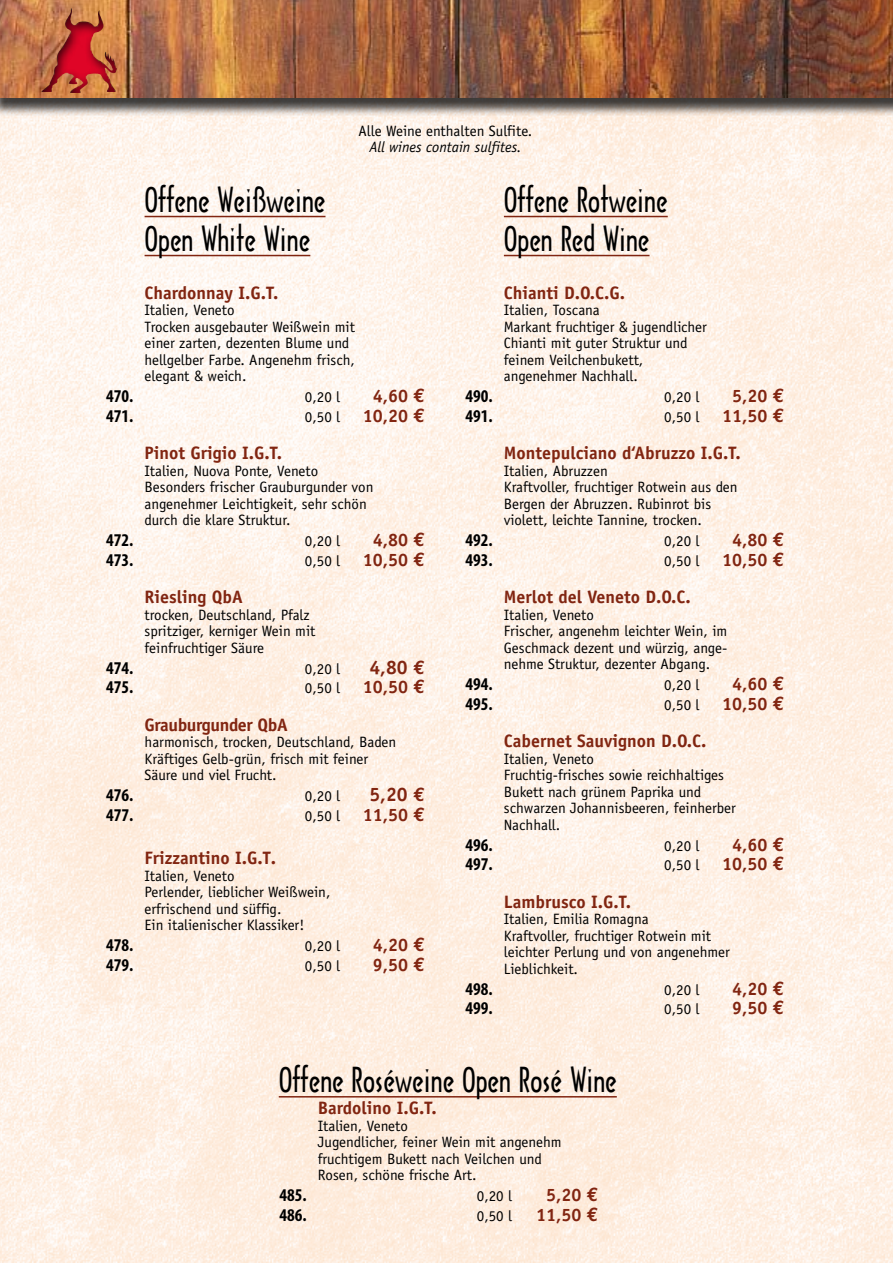
<style>
.page{position:relative;width:893px;height:1263px;background:#fff}
.page>*{position:absolute;margin:0;border:0;box-sizing:border-box;transform-origin:0 0}
.t1{font:33px/39px "Arquitectura";color:#000}
.t2{font:700 19.5px "Officina Sans";color:#812511}
.t3{font:700 18px/37.5px "Officina Sans";color:#812511}
.t4{font:700 condensed 18px "Myriad Pro";color:#000}
.t5{font:700 18px "Officina Sans";letter-spacing:-.02em;color:#812511}
.t6{font:15px/16.5px "Officina Sans";color:#000}
.t7{font:italic 15px "Officina Sans";color:#000}
.s1{font-family:"Euro Mono";font-size:19.5px}
.s2{font-family:"Euro Mono"}
</style>
<div class="page">
<img style="left:0;top:117px;width:893px;height:1146px">
<div style="left:0;top:0;width:893px;height:117px;background:#000;opacity:.75"></div>
<img style="left:0;top:0;width:893px;height:98px">
<div style="left:25px;top:0;width:112px;height:95px;background:#000;opacity:.75"></div>
<hr style="left:504px;top:216px;width:164px;height:1px;background:#812511">
<hr style="left:504px;top:255px;width:145px;height:1px;background:#812511">
<hr style="left:145px;top:216px;width:180px;height:1px;background:#812511">
<hr style="left:145px;top:255px;width:165px;height:1px;background:#812511">
<hr style="left:279px;top:1096px;width:338px;height:1px;background:#812511">
<p class="t6" style="left:359px;top:122px;width:175px">Alle Weine enthalten Sulfite.</p>
<p class="t7" style="left:369px;top:138px;width:154px">All wines contain sulfites.</p>
<h1 class="t1" style="left:145px;top:180px;width:182px">Offene Weißweine<br>Open White Wine</h1>
<p class="t3" style="left:145px;top:273px;width:135px">Chardonnay I.G.T.</p>
<p class="t6" style="left:145px;top:302px;width:212px">Italien, Veneto<br>Trocken ausgebauter Weißwein mit einer zarten, dezenten Blume und hellgelber Farbe. Angenehm frisch, elegant &amp; weich.</p>
<p class="t4" style="left:106px;top:386px;width:29px">470.</p>
<p class="t6" style="left:305px;top:389px;width:37px">0,20 l</p>
<p class="t3" style="left:373px;top:377px;width:54px">4,60 <span class="s1">E</span></p>
<p class="t4" style="left:106px;top:406px;width:29px">471.</p>
<p class="t6" style="left:305px;top:408px;width:37px">0,50 l</p>
<p class="t3" style="left:363px;top:396px;width:64px">10,20 <span class="s1">E</span></p>
<p class="t3" style="left:145px;top:434px;width:139px">Pinot Grigio I.G.T.</p>
<p class="t6" style="left:145px;top:462px;width:230px">Italien, Nuova Ponte, Veneto Besonders frischer Grauburgunder von angenehmer Leichtigkeit, sehr schön durch die klare Struktur.</p>
<p class="t4" style="left:106px;top:530px;width:29px">472.</p>
<p class="t6" style="left:305px;top:533px;width:37px">0,20 l</p>
<p class="t3" style="left:373px;top:521px;width:54px">4,80 <span class="s1">E</span></p>
<p class="t4" style="left:106px;top:550px;width:29px">473.</p>
<p class="t6" style="left:305px;top:552px;width:37px">0,50 l</p>
<p class="t3" style="left:363px;top:540px;width:64px">10,50 <span class="s1">E</span></p>
<p class="t3" style="left:145px;top:578px;width:100px">Riesling QbA</p>
<p class="t6" style="left:145px;top:606px;width:172px">trocken, Deutschland, Pfalz spritziger, kerniger Wein mit feinfruchtiger Säure</p>
<p class="t4" style="left:106px;top:658px;width:29px">474.</p>
<p class="t6" style="left:305px;top:660px;width:37px">0,20 l</p>
<h2 class="t2" style="left:369px;top:655px;width:57px">4,80 <span class="s2">E</span></h2>
<p class="t4" style="left:106px;top:677px;width:29px">475.</p>
<p class="t6" style="left:305px;top:680px;width:37px">0,50 l</p>
<p class="t3" style="left:363px;top:668px;width:64px">10,50 <span class="s1">E</span></p>
<p class="t5" style="left:145px;top:713px;width:145px">Grauburgunder QbA</p>
<p class="t6" style="left:145px;top:734px;width:253px">harmonisch, trocken, Deutschland, Baden<br>Kräftiges Gelb-grün, frisch mit feiner<br>Säure und viel Frucht.</p>
<p class="t4" style="left:106px;top:785px;width:29px">476.</p>
<p class="t6" style="left:305px;top:788px;width:37px">0,20 l</p>
<h2 class="t2" style="left:369px;top:782px;width:57px">5,20 <span class="s2">E</span></h2>
<p class="t4" style="left:106px;top:805px;width:29px">477.</p>
<p class="t6" style="left:305px;top:807px;width:37px">0,50 l</p>
<p class="t3" style="left:363px;top:795px;width:64px">11,50 <span class="s1">E</span></p>
<p class="t3" style="left:145px;top:839px;width:133px">Frizzantino I.G.T.</p>
<p class="t6" style="left:145px;top:867px;width:187px">Italien, Veneto<br>Perlender, lieblicher Weißwein, erfrischend und süffig.<br>Ein italienischer Klassiker!</p>
<p class="t4" style="left:106px;top:935px;width:29px">478.</p>
<p class="t6" style="left:305px;top:938px;width:37px">0,20 l</p>
<p class="t3" style="left:373px;top:926px;width:54px">4,20 <span class="s1">E</span></p>
<p class="t4" style="left:106px;top:955px;width:29px">479.</p>
<p class="t6" style="left:305px;top:957px;width:37px">0,50 l</p>
<p class="t3" style="left:373px;top:945px;width:54px">9,50 <span class="s1">E</span></p>
<h1 class="t1" style="left:504px;top:180px;width:165px">Offene Rotweine<br>Open Red Wine</h1>
<p class="t3" style="left:504px;top:273px;width:123px">Chianti D.O.C.G.</p>
<p class="t6" style="left:504px;top:302px;width:204px">Italien, Toscana<br>Markant fruchtiger &amp; jugendlicher<br>Chianti mit guter Struktur und feinem Veilchenbukett, angenehmer Nachhall.</p>
<p class="t4" style="left:466px;top:386px;width:29px">490.</p>
<p class="t6" style="left:664px;top:389px;width:37px">0,20 l</p>
<p class="t3" style="left:732px;top:377px;width:54px">5,20 <span class="s1">E</span></p>
<p class="t4" style="left:466px;top:406px;width:29px">491.</p>
<p class="t6" style="left:664px;top:408px;width:37px">0,50 l</p>
<p class="t3" style="left:504px;top:396px;width:282px;text-indent:218px">11,50 <span class="s1">E<br></span>Montepulciano d‘Abruzzo I.G.T.</p>
<p class="t6" style="left:504px;top:462px;width:235px">Italien, Abruzzen<br>Kraftvoller, fruchtiger Rotwein aus den<br>Bergen der Abruzzen. Rubinrot bis violett, leichte Tannine, trocken.</p>
<p class="t4" style="left:466px;top:530px;width:29px">492.</p>
<p class="t6" style="left:664px;top:533px;width:37px">0,20 l</p>
<p class="t3" style="left:732px;top:521px;width:54px">4,80 <span class="s1">E</span></p>
<p class="t4" style="left:466px;top:550px;width:29px">493.</p>
<p class="t6" style="left:664px;top:552px;width:37px">0,50 l</p>
<p class="t3" style="left:722px;top:540px;width:64px">10,50 <span class="s1">E</span></p>
<p class="t3" style="left:504px;top:578px;width:189px">Merlot del Veneto D.O.C.</p>
<p class="t6" style="left:504px;top:606px;width:225px">Italien, Veneto<br>Frischer, angenehm leichter Wein, im<br>Geschmack dezent und würzig, ange&shy;nehme Struktur, dezenter Abgang.</p>
<p class="t4" style="left:466px;top:674px;width:29px">494.</p>
<p class="t6" style="left:664px;top:677px;width:37px">0,20 l</p>
<p class="t3" style="left:732px;top:665px;width:54px">4,60 <span class="s1">E</span></p>
<p class="t4" style="left:466px;top:694px;width:29px">495.</p>
<p class="t6" style="left:664px;top:696px;width:37px">0,50 l</p>
<p class="t3" style="left:722px;top:684px;width:64px">10,50 <span class="s1">E</span></p>
<p class="t3" style="left:504px;top:722px;width:204px">Cabernet Sauvignon D.O.C.</p>
<p class="t6" style="left:504px;top:750px;width:234px">Italien, Veneto<br>Fruchtig-frisches sowie reichhaltiges<br>Bukett nach grünem Paprika und schwarzen Johannisbeeren, feinherber<br>Nachhall.</p>
<p class="t4" style="left:466px;top:835px;width:29px">496.</p>
<p class="t6" style="left:664px;top:837px;width:37px">0,20 l</p>
<p class="t3" style="left:732px;top:825px;width:54px">4,60 <span class="s1">E</span></p>
<p class="t4" style="left:466px;top:854px;width:29px">497.</p>
<p class="t6" style="left:664px;top:857px;width:37px">0,50 l</p>
<p class="t3" style="left:722px;top:845px;width:64px">10,50 <span class="s1">E</span></p>
<p class="t3" style="left:504px;top:882px;width:129px">Lambrusco I.G.T.</p>
<p class="t6" style="left:504px;top:911px;width:227px">Italien, Emilia Romagna<br>Kraftvoller, fruchtiger Rotwein mit leichter Perlung und von angenehmer<br>Lieblichkeit.</p>
<p class="t4" style="left:466px;top:979px;width:29px">498.</p>
<p class="t6" style="left:664px;top:981px;width:37px">0,20 l</p>
<p class="t3" style="left:732px;top:969px;width:54px">4,20 <span class="s1">E</span></p>
<p class="t4" style="left:466px;top:998px;width:29px">499.</p>
<p class="t6" style="left:664px;top:1001px;width:37px">0,50 l</p>
<p class="t3" style="left:732px;top:989px;width:54px">9,50 <span class="s1">E</span></p>
<h1 class="t1" style="left:279px;top:1060px;width:340px">Offene Roséweine Open Rosé Wine</h1>
<p class="t3" style="left:318px;top:1089px;width:120px">Bardolino I.G.T.</p>
<p class="t6" style="left:318px;top:1117px;width:245px">Italien, Veneto<br>Jugendlicher, feiner Wein mit angenehm fruchtigem Bukett nach Veilchen und<br>Rosen, schöne frische Art.</p>
<p class="t4" style="left:280px;top:1185px;width:29px">485.</p>
<p class="t6" style="left:477px;top:1188px;width:37px">0,20 l</p>
<p class="t3" style="left:546px;top:1176px;width:54px">5,20 <span class="s1">E</span></p>
<p class="t4" style="left:280px;top:1205px;width:29px">486.</p>
<p class="t6" style="left:477px;top:1207px;width:37px">0,50 l</p>
<p class="t3" style="left:536px;top:1195px;width:64px">11,50 <span class="s1">E</span></p>
</div>
